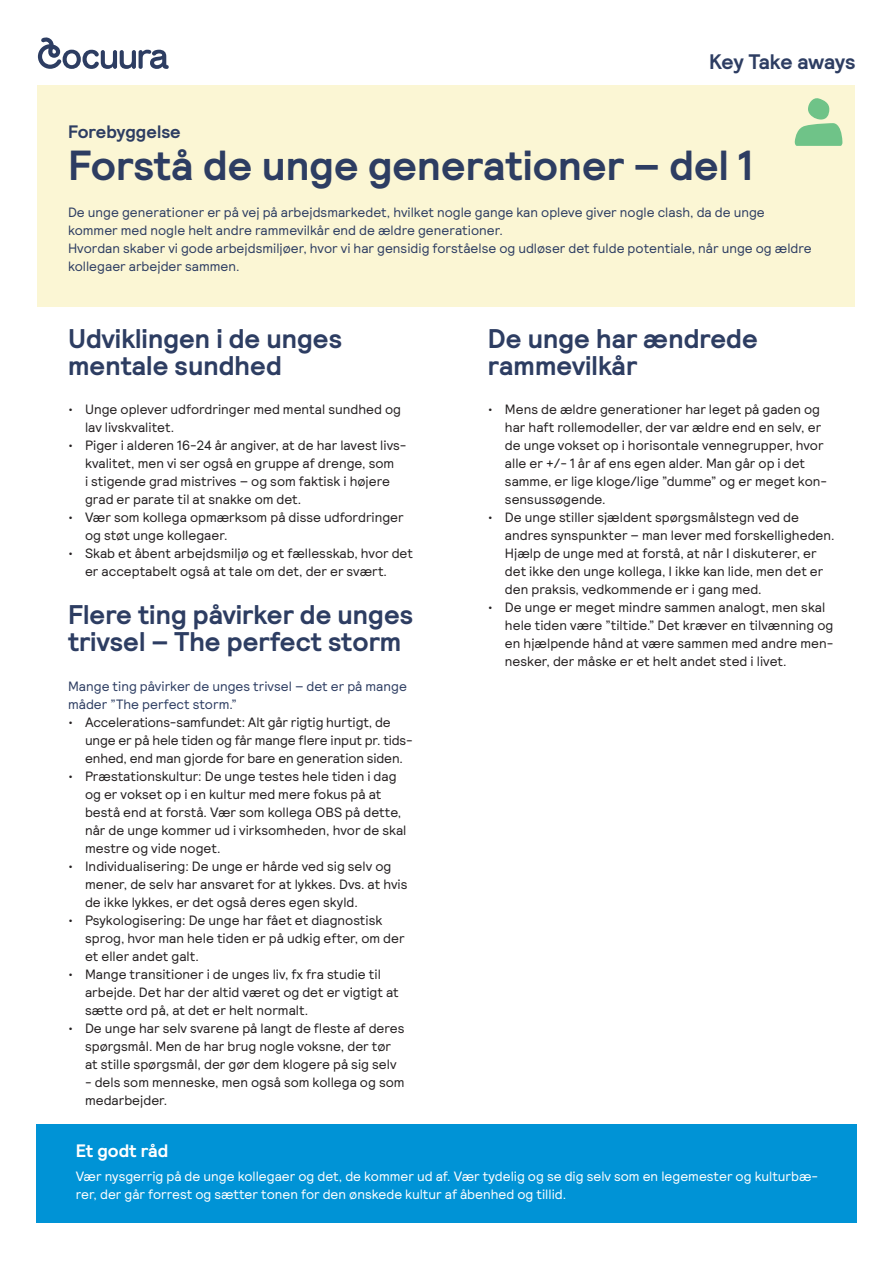
<style>
.page{position:relative;width:893px;height:1263px;background:#fff}
.page>*{position:absolute;margin:0;border:0;box-sizing:border-box;transform-origin:0 0}
.t1{font:700 42px "Relative";color:#2d3d62}
.Rubrik_overskrift{font:700 27px/27px "Relative";color:#2d3d62}
.t2{font:700 21px "Relative";letter-spacing:-.005em;color:#2d3d62}
.t3{font:700 18px "Relative";color:#2d3d62}
.t4{font:700 18px "Relative";color:#fff}
.t5{font:13.5px/18px "Relative";color:#231f20}
.Underrubrik_blå_9_12{font:13.5px/18px "Relative";color:#2d3d62}
.t6{font:13.5px/18px "Relative";color:#fff}
</style>
<div class="page">
<div style="left:37px;top:86px;width:818px;height:221px;background:#fbf6d4"></div>
<div style="left:36px;top:1124px;width:821px;height:98px;background:#0093d6"></div>
<svg style="left:38px;top:37px;width:131px;height:32px"></svg>
<svg style="left:794px;top:98px;width:48px;height:48px"></svg>
<p class="t2" style="left:709px;top:49px;width:148px">Key Take aways</p>
<p class="t3" style="left:68px;top:121px;width:114px">Forebyggelse</p>
<p class="t1" style="left:68px;top:141px;width:686px">Forstå de unge generationer – del 1</p>
<p class="Underrubrik_blå_9_12" style="left:68px;top:204px;width:698px">De unge generationer er på vej på arbejdsmarkedet, hvilket nogle gange kan opleve giver nogle clash, da de unge kommer med nogle helt andre rammevilkår end de ældre generationer.</p>
<p class="Underrubrik_blå_9_12" style="left:68px;top:240px;width:745px">Hvordan skaber vi gode arbejdsmiljøer, hvor vi har gensidig forståelse og udløser det fulde potentiale, når unge og ældre kollegaer arbejder sammen.</p>
<p class="Rubrik_overskrift" style="left:68px;top:325px;width:276px">Udviklingen i de unges mentale sundhed</p>
<p class="t5" style="left:85px;top:401px;width:317px;text-indent:-17px">• Unge oplever udfordringer med mental sundhed og lav livskvalitet.</p>
<p class="t5" style="left:85px;top:437px;width:323px;text-indent:-17px">• Piger i alderen 16-24 år angiver, at de har lavest livs&shy;kvalitet, men vi ser også en gruppe af drenge, som<br>i stigende grad mistrives – og som faktisk i højere grad er parate til at snakke om det.</p>
<p class="t5" style="left:85px;top:509px;width:320px;text-indent:-17px">• Vær som kollega opmærksom på disse udfordringer og støt unge kollegaer.</p>
<p class="t5" style="left:85px;top:545px;width:329px;text-indent:-17px">• Skab et åbent arbejdsmiljø og et fællesskab, hvor det er acceptabelt også at tale om det, der er svært.</p>
<p class="Rubrik_overskrift" style="left:488px;top:325px;width:271px">De unge har ændrede rammevilkår</p>
<p class="t5" style="left:505px;top:401px;width:324px;text-indent:-17px">• Mens de ældre generationer har leget på gaden og har haft rollemodeller, der var ældre end en selv, er de unge vokset op i horisontale vennegrupper, hvor alle er +/- 1 år af ens egen alder. Man går op i det samme, er lige kloge/lige ”dumme” og er meget kon&shy;sensussøgende.</p>
<p class="t5" style="left:505px;top:509px;width:331px;text-indent:-17px">• De unge stiller sjældent spørgsmålstegn ved de andres synspunkter – man lever med forskelligheden.<br>Hjælp de unge med at forstå, at når I diskuterer, er det ikke den unge kollega, I ikke kan lide, men det er den praksis, vedkommende er i gang med.</p>
<p class="t5" style="left:505px;top:599px;width:330px;text-indent:-17px">• De unge er meget mindre sammen analogt, men skal hele tiden være ”tiltide.” Det kræver en tilvænning og en hjælpende hånd at være sammen med andre men&shy;nesker, der måske er et helt andet sted i livet.</p>
<p class="Rubrik_overskrift" style="left:68px;top:602px;width:347px">Flere ting påvirker de unges trivsel – The perfect storm</p>
<p class="Underrubrik_blå_9_12" style="left:68px;top:677px;width:340px">Mange ting påvirker de unges trivsel – det er på mange måder ”The perfect storm.”</p>
<p class="t5" style="left:85px;top:713px;width:329px;text-indent:-17px">• Accelerations-samfundet: Alt går rigtig hurtigt, de unge er på hele tiden og får mange flere input pr. tids&shy;enhed, end man gjorde for bare en generation siden.</p>
<p class="t5" style="left:85px;top:767px;width:323px;text-indent:-17px">• Præstationskultur: De unge testes hele tiden i dag og er vokset op i en kultur med mere fokus på at bestå end at forstå. Vær som kollega OBS på dette, når de unge kommer ud i virksomheden, hvor de skal mestre og vide noget.</p>
<p class="t5" style="left:85px;top:857px;width:324px;text-indent:-17px">• Individualisering: De unge er hårde ved sig selv og mener, de selv har ansvaret for at lykkes. Dvs. at hvis de ikke lykkes, er det også deres egen skyld.</p>
<p class="t5" style="left:85px;top:911px;width:321px;text-indent:-17px">• Psykologisering: De unge har fået et diagnostisk sprog, hvor man hele tiden er på udkig efter, om der et eller andet galt.</p>
<p class="t5" style="left:85px;top:965px;width:315px;text-indent:-17px">• Mange transitioner i de unges liv, fx fra studie til arbejde. Det har der altid været og det er vigtigt at sætte ord på, at det er helt normalt.</p>
<p class="t5" style="left:85px;top:1019px;width:321px;text-indent:-17px">• De unge har selv svarene på langt de fleste af deres spørgsmål. Men de har brug nogle voksne, der tør at stille spørgsmål, der gør dem klogere på sig selv</p>
<p class="t5" style="left:85px;top:1073px;width:321px">- dels som menneske, men også som kollega og som medarbejder.</p>
<p class="t4" style="left:76px;top:1140px;width:94px">Et godt råd</p>
<p class="t6" style="left:76px;top:1168px;width:744px">Vær nysgerrig på de unge kollegaer og det, de kommer ud af. Vær tydelig og se dig selv som en legemester og kulturbæ&shy;rer, der går forrest og sætter tonen for den ønskede kultur af åbenhed og tillid.</p>
</div>
